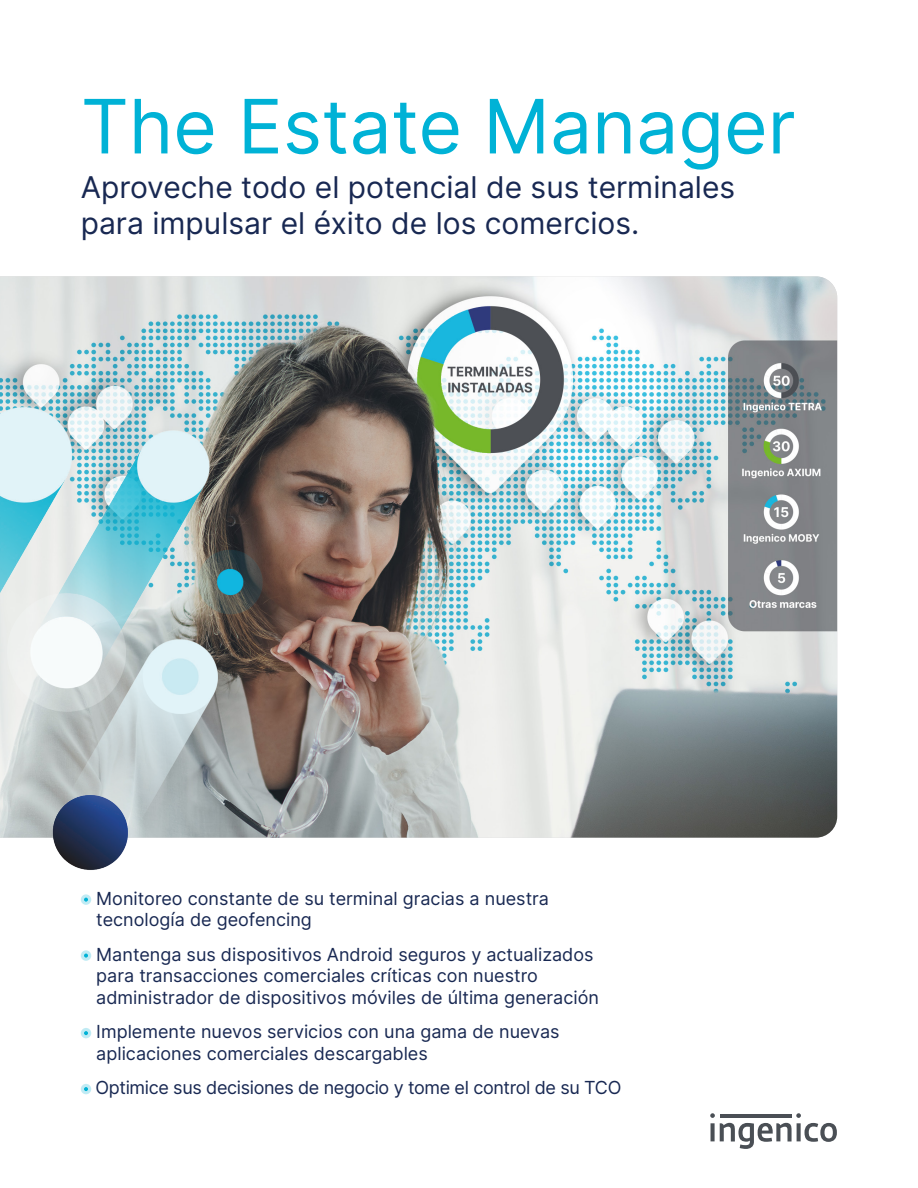
<style>
.page{position:relative;width:918px;height:1188px;background:#fff}
.page>*{position:absolute;margin:0;border:0;box-sizing:border-box;transform-origin:0 0}
.PRODUCT_NAME{font:75px "Inter";color:#00b2d6}
.TAGLINE{font:30px "Inter";color:#182852}
.bullets{font:18px/21.6px "Inter";color:#182852}
.bullets-2{font:18px "Inter";letter-spacing:-.02em;color:#182852}
</style>
<div class="page">
<img style="left:0;top:276px;width:837px;height:562px">
<img style="left:0;top:402px;width:271px;height:468px">
<svg style="left:710px;top:1113px;width:127px;height:36px"></svg>
<div style="left:81px;top:894px;width:10px;height:11px;background:#c0ebf4;border-radius:50%"></div>
<svg style="left:84px;top:898px;width:4px;height:4px"></svg>
<div style="left:81px;top:950px;width:10px;height:11px;background:#c0ebf4;border-radius:50%"></div>
<svg style="left:84px;top:954px;width:4px;height:4px"></svg>
<svg style="left:81px;top:1028px;width:10px;height:10px"></svg>
<svg style="left:84px;top:1031px;width:4px;height:4px"></svg>
<div style="left:81px;top:1084px;width:10px;height:10px;background:#c0ebf4;border-radius:50%"></div>
<svg style="left:84px;top:1087px;width:4px;height:4px"></svg>
<p class="PRODUCT_NAME" style="left:81px;top:72px;width:716px">The Estate Manager</p>
<p class="TAGLINE" style="left:81px;top:165px;width:656px">Aproveche todo el potencial de sus terminales</p>
<p class="TAGLINE" style="left:81px;top:201px;width:560px">para impulsar el éxito de los comercios.</p>
<p class="bullets" style="left:96px;top:887px;width:454px">Monitoreo constante de su terminal gracias a nuestra tecnología de geofencing</p>
<p class="bullets" style="left:96px;top:943px;width:504px">Mantenga sus dispositivos Android seguros y actualizados para transacciones comerciales críticas con nuestro administrador de dispositivos móviles de última generación</p>
<p class="bullets" style="left:96px;top:1021px;width:465px">Implemente nuevos servicios con una gama de nuevas aplicaciones comerciales descargables</p>
<p class="bullets-2" style="left:96px;top:1075px;width:527px">Optimice sus decisiones de negocio y tome el control de su TCO</p>
</div>
